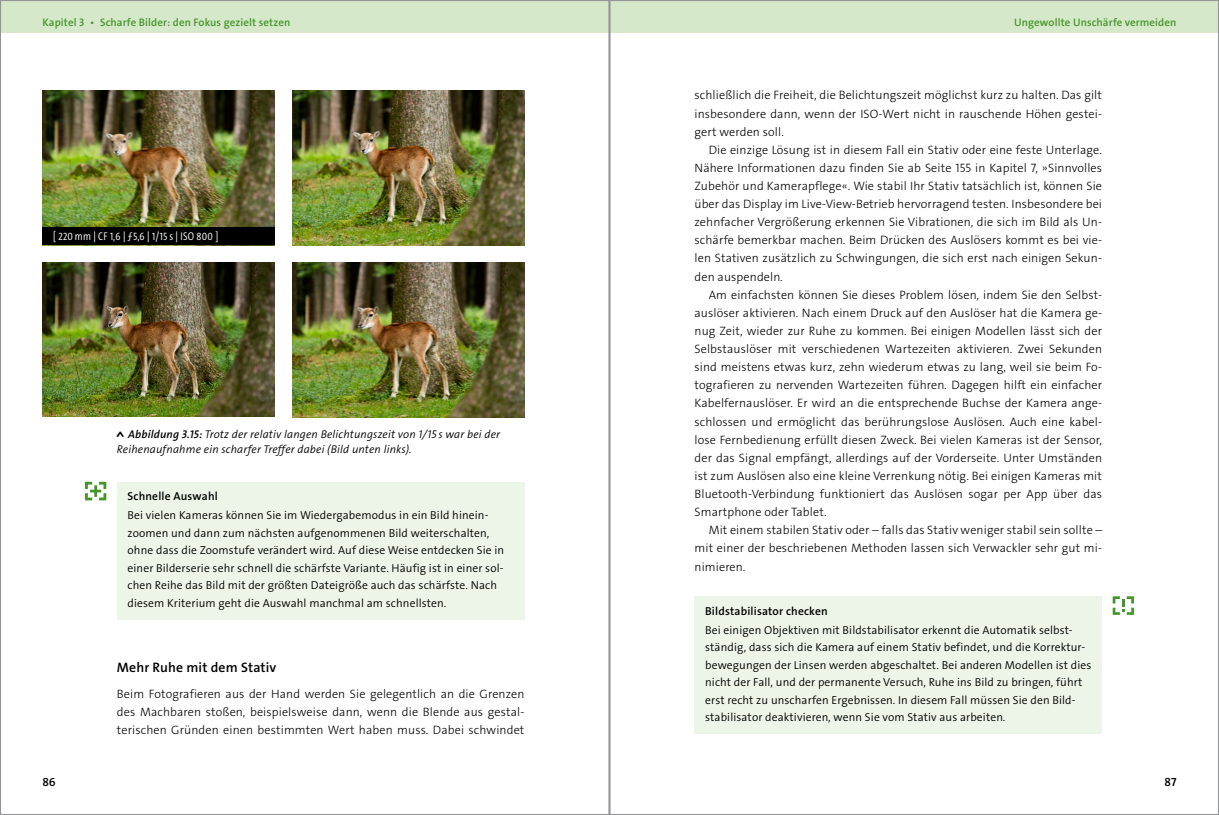
<style>
.page{position:relative;width:1219px;height:815px;background:#fff}
.page>*{position:absolute;margin:0;border:0;box-sizing:border-box;transform-origin:0 0}
.t1{font:600 13.75px "The Sans Os F";letter-spacing:.01em;color:#000}
.t2{font:300 12.25px/18.1px "The Sans Os F";letter-spacing:.01em;color:#000;text-align:justify}
.t3{font:600 11.88px "The Sans Os F";color:#000}
.t4{font:300 11.5px/17.5px "The Sans Os F";letter-spacing:.01em;color:#000}
.t5{font:600 11.5px "The Sans Os F";letter-spacing:.015em;color:#000}
.t6{font:italic 300 11.25px/15.2px "The Sans Os F";letter-spacing:.015em;color:#000}
.t7{font:300 11.25px "The Sans Cd LF4";letter-spacing:.02em;color:#fff}
.t8{font:600 11px "The Sans Os F";letter-spacing:.01em;color:#45962a}
.s1{font-family:"Galileo Callout TS";font-weight:400;font-style:normal;font-size:8.12px}
.s2{font-weight:600}
</style>
<div class="page">
<img style="left:0;top:0;width:609px;height:815px">
<svg style="left:609px;top:0;width:610px;height:815px"></svg>
<p class="t8" style="left:43px;top:15px;width:249px">Kapitel 3 • Scharfe Bilder: den Fokus gezielt setzen</p>
<p class="t7" style="left:53px;top:229px;width:167px">[ 220 mm | CF 1,6 | ƒ5,6 | 1/15s | ISO 800 ]</p>
<p class="t6" style="left:117px;top:427px;width:385px"><span class="s1">y</span> <span class="s2">Abbildung 3.15:</span> Trotz der relativ langen Belichtungszeit von 1/15 s war bei der<br>Reihenaufnahme ein scharfer Treffer dabei (Bild unten links).</p>
<p class="t5" style="left:128px;top:489px;width:92px">Schnelle Auswahl</p>
<p class="t4" style="left:128px;top:507px;width:378px">Bei vielen Kameras können Sie im Wiedergabemodus in ein Bild hinein&shy;zoomen und dann zum nächsten aufgenommenen Bild weiterschalten, ohne dass die Zoomstufe verändert wird. Auf diese Weise entdecken Sie in einer Bilderserie sehr schnell die schärfste Variante. Häufig ist in einer sol&shy;chen Reihe das Bild mit der größten Dateigröße auch das schärfste. Nach diesem Kriterium geht die Auswahl manchmal am schnellsten.</p>
<p class="t3" style="left:43px;top:774px;width:15px">86</p>
<p class="t1" style="left:117px;top:658px;width:161px">Mehr Ruhe mit dem Stativ</p>
<p class="t2" style="left:117px;top:684px;width:409px">Beim Fotografieren aus der Hand werden Sie gelegentlich an die Grenzen des Machbaren stoßen, beispielsweise dann, wenn die Blende aus gestal&shy;terischen Gründen einen bestimmten Wert haben muss. Dabei schwindet</p>
<p class="t8" style="left:1014px;top:15px;width:164px">Ungewollte Unschärfe vermeiden</p>
<p class="t2" style="left:694px;top:86px;width:409px">schließlich die Freiheit, die Belichtungszeit möglichst kurz zu halten. Das gilt insbesondere dann, wenn der ISO-Wert nicht in rauschende Höhen gestei&shy;gert werden soll.</p>
<p class="t2" style="left:694px;top:141px;width:409px;text-indent:14px">Die einzige Lösung ist in diesem Fall ein Stativ oder eine feste Unterlage.<br>Nähere Informationen dazu finden Sie ab Seite 155 in Kapitel 7, »Sinnvolles Zubehör und Kamerapflege«. Wie stabil Ihr Stativ tatsächlich ist, können Sie über das Display im Live-View-Betrieb hervorragend testen. Insbesondere bei zehnfacher Vergrößerung erkennen Sie Vibrationen, die sich im Bild als Un&shy;schärfe bemerkbar machen. Beim Drücken des Auslösers kommt es bei vie&shy;len Stativen zusätzlich zu Schwingungen, die sich erst nach einigen Sekun&shy;den auspendeln.</p>
<p class="t2" style="left:694px;top:286px;width:409px;text-indent:14px">Am einfachsten können Sie dieses Problem lösen, indem Sie den Selbst&shy;auslöser aktivieren. Nach einem Druck auf den Auslöser hat die Kamera ge&shy;nug Zeit, wieder zur Ruhe zu kommen. Bei einigen Modellen lässt sich der Selbstauslöser mit verschiedenen Wartezeiten aktivieren. Zwei Sekunden sind meistens etwas kurz, zehn wiederum etwas zu lang, weil sie beim Fo&shy;tografieren zu nervenden Wartezeiten führen. Dagegen hilft ein einfacher Kabelfernauslöser. Er wird an die entsprechende Buchse der Kamera ange&shy;schlossen und ermöglicht das berührungslose Auslösen. Auch eine kabel&shy;lose Fernbedienung erfüllt diesen Zweck. Bei vielen Kameras ist der Sensor, der das Signal empfängt, allerdings auf der Vorderseite. Unter Umständen ist zum Auslösen also eine kleine Verrenkung nötig. Bei einigen Kameras mit Bluetooth-Verbindung funktioniert das Auslösen sogar per App über das Smartphone oder Tablet.</p>
<p class="t2" style="left:694px;top:521px;width:409px;text-indent:14px">Mit einem stabilen Stativ oder – falls das Stativ weniger stabil sein sollte – mit einer der beschriebenen Methoden lassen sich Verwackler sehr gut mi&shy;nimieren.</p>
<p class="t5" style="left:705px;top:603px;width:124px">Bildstabilisator checken</p>
<p class="t4" style="left:705px;top:621px;width:388px">Bei einigen Objektiven mit Bildstabilisator erkennt die Automatik selbst&shy;ständig, dass sich die Kamera auf einem Stativ befindet, und die Korrektur&shy;bewegungen der Linsen werden abgeschaltet. Bei anderen Modellen ist dies nicht der Fall, und der permanente Versuch, Ruhe ins Bild zu bringen, führt erst recht zu unscharfen Ergebnissen. In diesem Fall müssen Sie den Bild&shy;stabilisator deaktivieren, wenn Sie vom Stativ aus arbeiten.</p>
<p class="t3" style="left:1165px;top:774px;width:13px">87</p>
</div>
